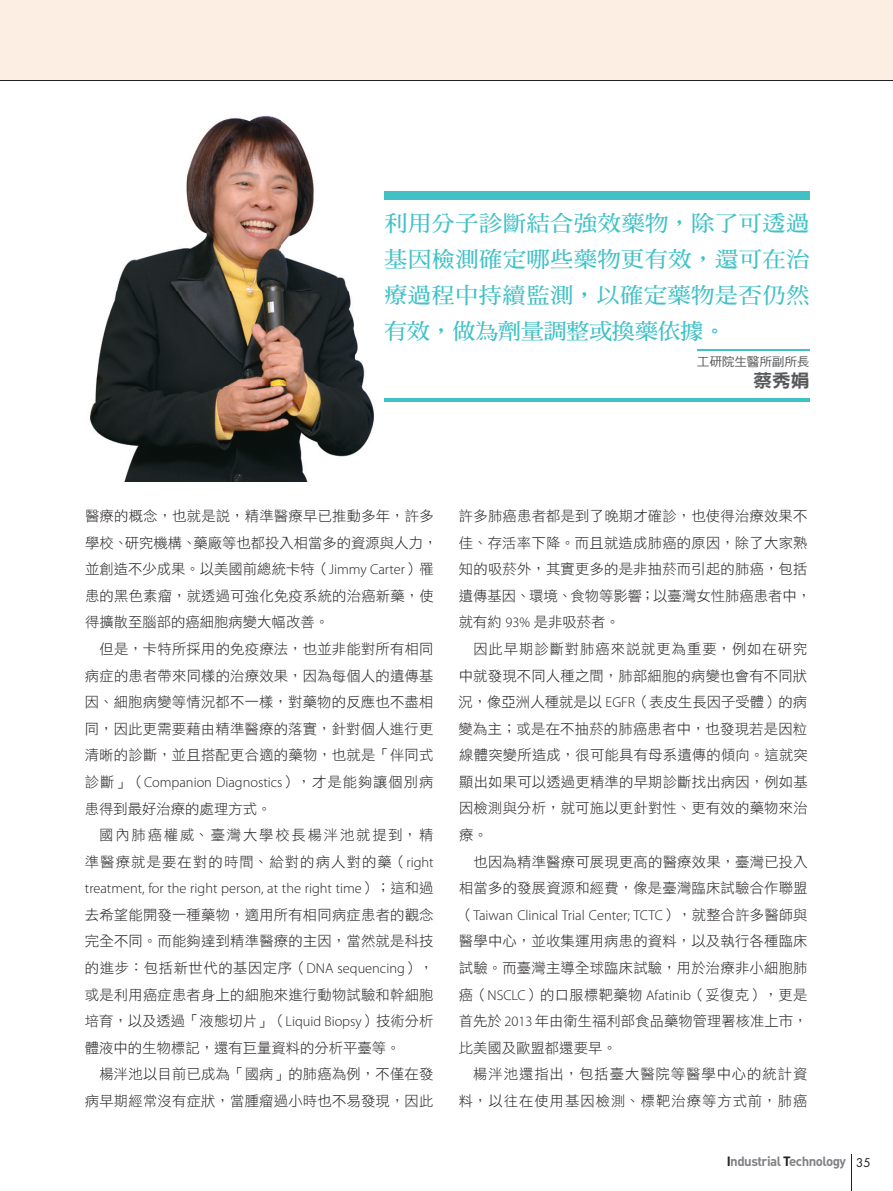
<style>
.page{position:relative;width:893px;height:1191px;background:#fff}
.page>*{position:absolute;margin:0;border:0;box-sizing:border-box;transform-origin:0 0}
.t1{font:22.05px/36.2px "DF Ming Std W7";letter-spacing:.02em;color:#41c1c6;text-align:justify;scale:1.05 1}
.t2{font:18.15px "DF Hei Std W9";color:#57585a;scale:1.05 1}
.t3{font:14.4px/26.5px "DF Hei Std W3";letter-spacing:.015em;color:#231f20;text-align:justify}
.t4{font:300 14.4px "Myriad Pro";color:#231f20}
.t5{font:14.4px/26.5px "DF Hei Std W3";letter-spacing:.065em;color:#231f20;text-align:right}
.t6{font:14.4px "DF Hei Std W3";letter-spacing:.08em;color:#231f20}
.t7{font:14.4px "DF Hei Std W3";letter-spacing:.125em;color:#231f20}
.t8{font:13.35px "DIN Bold Alternate";letter-spacing:-.04em;color:#808285}
.t9{font:12.15px "DF Hei Std W5";letter-spacing:-.02em;color:#57585a;scale:1.05 1}
.s1{font-family:"Myriad Pro";font-weight:300}
.s2{font-family:"DF Hei Std W3";font-weight:400}
.s3{color:#231f20}
.s4{font-family:"Futura";font-size:11.7px;color:#231f20}
</style>
<div class="page">
<div style="left:384px;top:191px;width:426px;height:9px;background:#41c1c6"></div>
<hr style="left:697px;top:350px;width:113px;height:1px;background:#41c1c6">
<hr style="left:384px;top:398px;width:426px;height:3px;background:#41c1c6">
<img style="left:90px;top:116px;width:284px;height:365px">
<div style="left:0;top:0;width:893px;height:81px;background:#fdeee3"></div>
<hr style="left:852px;top:1154px;width:1px;height:37px;background:#231f20">
<hr style="left:0;top:81px;width:893px;height:1px;background:#231f20">
<h1 class="t1" style="left:384px;top:204px;width:407px">利用分子診斷結合強效藥物，除了可透過基因檢測確定哪些藥物更有效，還可在治療過程中持續監測，以確定藥物是否仍然有效，做為劑量調整或換藥依據。</h1>
<p class="t9" style="left:697px;top:355px;width:109px">工研院生醫所副所長</p>
<p class="t2" style="left:753px;top:371px;width:55px">蔡秀娟</p>
<p class="t3" style="left:85px;top:502px;width:354px;text-align:left">醫療的概念，也就是說，精準醫療早已推動多年，許多學校、研究機構、藥廠等也都投入相當多的資源與人力，並創造不少成果。以美國前總統卡特（<span class="s1">Jimmy Carter</span>）罹患的黑色素瘤，就透過可強化免疫系統的治癌新藥，使得擴散至腦部的癌細胞病變大幅改善。</p>
<p class="t3" style="left:85px;top:635px;width:350px;text-indent:15px">但是，卡特所採用的免疫療法，也並非能對所有相同病症的患者帶來同樣的治療效果，因為每個人的遺傳基因、細胞病變等情況都不一樣，對藥物的反應也不盡相同，因此更需要藉由精準醫療的落實，針對個人進行更清晰的診斷，並且搭配更合適的藥物，也就是「伴同式</p>
<p class="t4" style="left:85px;top:773px;width:350px"><span class="s2">診斷」（</span>Companion Diagnostics<span class="s2">），才是能夠讓個別病</span></p>
<p class="t3" style="left:85px;top:795px;width:188px">患得到最好治療的處理方式。</p>
<p class="t7" style="left:99px;top:827px;width:336px">國內肺癌權威、臺灣大學校長楊泮池就提到，精</p>
<p class="t6" style="left:85px;top:853px;width:350px">準醫療就是要在對的時間、給對的病人對的藥（<span class="s1">right</span></p>
<p class="t4" style="left:85px;top:879px;width:350px">treatment, for the right person, at the right time<span class="s2">）；這和過</span></p>
<p class="t3" style="left:85px;top:901px;width:350px">去希望能開發一種藥物，適用所有相同病症患者的觀念完全不同。而能夠達到精準醫療的主因，當然就是科技的進步：包括新世代的基因定序（<span class="s1">DNA sequencing</span>），或是利用癌症患者身上的細胞來進行動物試驗和幹細胞培育，以及透過「液態切片」（<span class="s1">Liquid Biopsy</span>）技術分析體液中的生物標記，還有巨量資料的分析平臺等。</p>
<p class="t3" style="left:85px;top:1060px;width:350px;text-align:right">楊泮池以目前已成為「國病」的肺癌為例，不僅在發病早期經常沒有症狀，當腫瘤過小時也不易發現，因此</p>
<p class="t3" style="left:459px;top:502px;width:354px;text-align:left">許多肺癌患者都是到了晚期才確診，也使得治療效果不佳、存活率下降。而且就造成肺癌的原因，除了大家熟知的吸菸外，其實更多的是非抽菸而引起的肺癌，包括遺傳基因、環境、食物等影響；以臺灣女性肺癌患者中，就有約 <span class="s1">93%</span> 是非吸菸者。</p>
<p class="t3" style="left:459px;top:635px;width:351px;text-indent:15px">因此早期診斷對肺癌來說就更為重要，例如在研究中就發現不同人種之間，肺部細胞的病變也會有不同狀況，像亞洲人種就是以 <span class="s1">EGFR</span>（表皮生長因子受體）的病變為主；或是在不抽菸的肺癌患者中，也發現若是因粒線體突變所造成，很可能具有母系遺傳的傾向。這就突顯出如果可以透過更精準的早期診斷找出病因，例如基因檢測與分析，就可施以更針對性、更有效的藥物來治療。</p>
<p class="t3" style="left:459px;top:848px;width:350px;text-align:right">也因為精準醫療可展現更高的醫療效果，臺灣已投入相當多的發展資源和經費，像是臺灣臨床試驗合作聯盟</p>
<p class="t4" style="left:459px;top:906px;width:350px"><span class="s2">（</span>Taiwan Clinical Trial Center; TCTC<span class="s2">），就整合許多醫師與</span></p>
<p class="t3" style="left:459px;top:927px;width:350px">醫學中心，並收集運用病患的資料，以及執行各種臨床試驗。而臺灣主導全球臨床試驗，用於治療非小細胞肺癌（<span class="s1">NSCLC</span>）的口服標靶藥物 <span class="s1">Afatinib</span>（妥復克），更是首先於 <span class="s1">2013</span> 年由衛生福利部食品藥物管理署核准上市，比美國及歐盟都還要早。</p>
<p class="t5" style="left:459px;top:1060px;width:350px">楊泮池還指出，包括臺大醫院等醫學中心的統計資料，以往在使用基因檢測、標靶治療等方式前，肺癌</p>
<p class="t8" style="left:727px;top:1152px;width:145px"><span class="s3">I</span>ndustrial <span class="s3">T</span>echnology <span class="s4">35</span></p>
</div>
